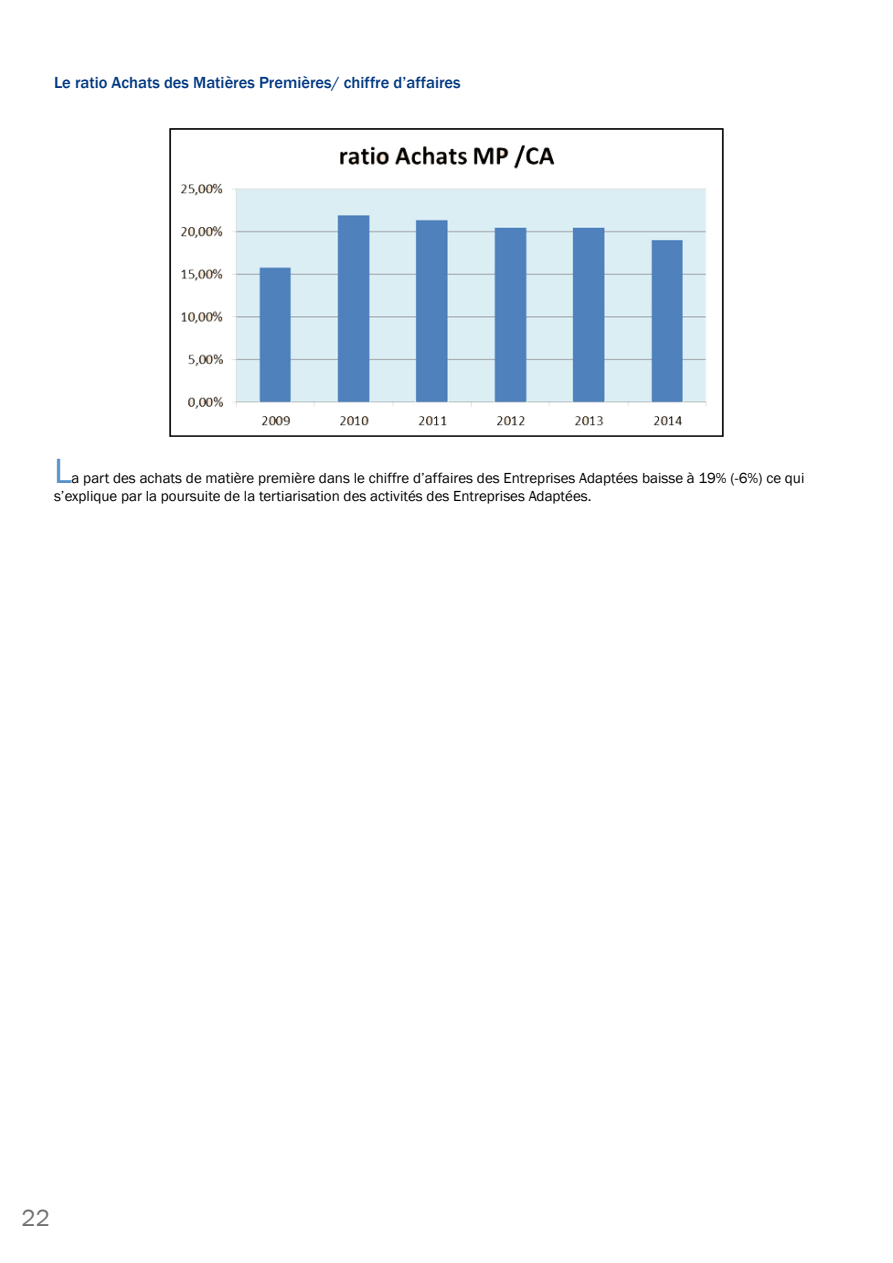
<style>
.page{position:relative;width:893px;height:1263px;background:#fff}
.page>*{position:absolute;margin:0;border:0;box-sizing:border-box;transform-origin:0 0}
.t1{font:36px "Franklin Gothic";color:#5693c9}
.t2{font:24px "Franklin Gothic";color:#707173}
.t3{font:500 16.5px "Franklin Gothic";color:#003882}
.t4{font:15px/18px "Franklin Gothic";color:#000}
</style>
<div class="page">
<img style="left:181px;top:144px;width:526px;height:282px">
<div style="left:169px;top:128px;width:555px;height:309px;border:2px solid #000"></div>
<p class="t3" style="left:54px;top:72px;width:408px">Le ratio Achats des Matières Premières/ chiffre d’affaires</p>
<h1 class="t1" style="left:54px;top:449px;width:19px">L</h1>
<p class="t4" style="left:54px;top:469px;width:752px;text-indent:18px">a part des achats de matière première dans le chiffre d’affaires des Entreprises Adaptées baisse à 19% (-6%) ce qui s’explique par la poursuite de la tertiarisation des activités des Entreprises Adaptées.</p>
<h2 class="t2" style="left:22px;top:1203px;width:30px">22</h2>
</div>
